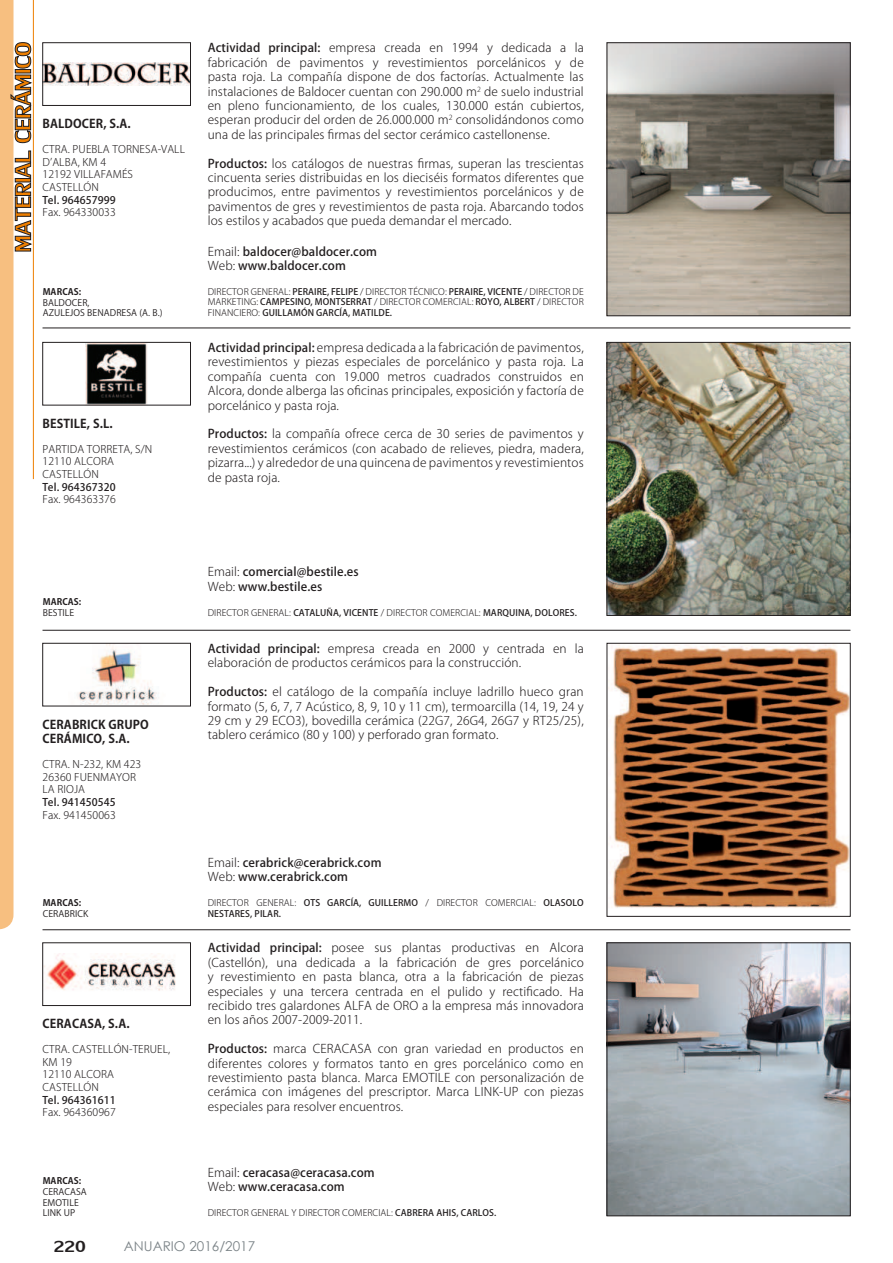
<style>
.page{position:relative;width:893px;height:1263px;background:#fff}
.page>*{position:absolute;margin:0;border:0;box-sizing:border-box;transform-origin:0 0}
.t1{font:24px "Lily UPC";color:#231f20}
.t2{font:13.5px "Century Gothic";color:#7b8387}
.t3{font:300 12px/14.4px "Koz Go Pro";letter-spacing:.01em;color:#231f20;text-align:justify}
.t4{font:500 12px/14.4px "Koz Go Pro";letter-spacing:.01em;color:#231f20}
.t5{font:700 12px/14.4px "Koz Go Pro";letter-spacing:.01em;color:#231f20}
.t6{font:300 10.5px/12.6px "Koz Go Pro";letter-spacing:.01em;color:#231f20}
.t7{font:500 10.5px "Koz Go Pro";letter-spacing:.01em;color:#231f20}
.t8{font:300 9px/10.5px "Koz Go Pro";letter-spacing:.01em;color:#231f20;text-align:justify}
.t9{font:500 9px/10.5px "Koz Go Pro";letter-spacing:.01em;color:#231f20}
.t10{font:9px/10.8px "Koz Go Pro";letter-spacing:.01em;color:#231f20}
.t11{font:700 9px "Koz Go Pro";letter-spacing:.01em;color:#231f20}
.s1{font-weight:500}
.s2{font-weight:300}
</style>
<div class="page">
<hr style="left:43px;top:328px;width:807px;height:1px;background:#231f20">
<hr style="left:43px;top:630px;width:807px;height:1px;background:#231f20">
<hr style="left:43px;top:929px;width:807px;height:1px;background:#231f20">
<img style="left:609px;top:45px;width:239px;height:269px">
<div style="left:607px;top:43px;width:243px;height:273px;border:1px solid #231f20"></div>
<img style="left:45px;top:62px;width:144px;height:24px">
<div style="left:43px;top:43px;width:148px;height:63px;border:1px solid #231f20"></div>
<img style="left:609px;top:344px;width:239px;height:270px">
<div style="left:607px;top:342px;width:243px;height:274px;border:1px solid #231f20"></div>
<img style="left:85px;top:344px;width:62px;height:59px">
<div style="left:43px;top:342px;width:148px;height:63px;border:1px solid #231f20"></div>
<img style="left:610px;top:645px;width:238px;height:263px">
<img style="left:77px;top:645px;width:80px;height:59px">
<div style="left:43px;top:643px;width:148px;height:63px;border:1px solid #231f20"></div>
<img style="left:609px;top:944px;width:239px;height:270px">
<div style="left:607px;top:942px;width:243px;height:274px;border:1px solid #231f20"></div>
<img style="left:47px;top:954px;width:129px;height:37px">
<div style="left:43px;top:942px;width:148px;height:64px;border:1px solid #231f20"></div>
<hr style="left:33px;top:0;width:1px;height:479px;background:#ee7f00">
<svg style="left:0;top:0;width:31px;height:929px"></svg>
<p class="t5" style="left:43px;top:117px;width:90px">BALDOCER, S.A.</p>
<p class="t6" style="left:43px;top:143px;width:144px">CTRA. PUEBLA TORNESA-VALL<br>D’ALBA, KM 4<br>12192 VILLAFAMÉS<br>CASTELLÓN</p>
<p class="t7" style="left:43px;top:193px;width:75px">Tel. 964657999</p>
<p class="t6" style="left:43px;top:206px;width:75px">Fax. 964330033</p>
<p class="t11" style="left:43px;top:286px;width:40px">MARCAS:</p>
<p class="t10" style="left:43px;top:297px;width:121px">BALDOCER,<br>AZULEJOS BENADRESA (A. B.)</p>
<p class="t5" style="left:43px;top:417px;width:72px">BESTILE, S.L.</p>
<p class="t6" style="left:43px;top:443px;width:111px">PARTIDA TORRETA, S/N<br>12110 ALCORA<br>CASTELLÓN</p>
<p class="t7" style="left:43px;top:480px;width:75px">Tel. 964367320</p>
<p class="t6" style="left:43px;top:493px;width:75px">Fax. 964363376</p>
<p class="t3" style="left:208px;top:41px;width:378px"><span class="s1">Actividad principal:</span> empresa creada en 1994 y dedicada a la fabricación de pavimentos y revestimientos porcelánicos y de pasta roja. La compañía dispone de dos factorías. Actualmente las instalaciones de Baldocer cuentan con 290.000 m<sup>2</sup> de suelo industrial en pleno funcionamiento, de los cuales, 130.000 están cubiertos, esperan producir del orden de 26.000.000 m<sup>2</sup> consolidándonos como una de las principales 昀椀rmas del sector cerámico castellonense.</p>
<p class="t3" style="left:208px;top:156px;width:378px"><span class="s1">Productos:</span> los catálogos de nuestras 昀椀rmas, superan las trescientas cincuenta series distribuidas en los dieciséis formatos diferentes que producimos, entre pavimentos y revestimientos porcelánicos y de pavimentos de gres y revestimientos de pasta roja. Abarcando todos los estilos y acabados que pueda demandar el mercado.</p>
<p class="t4" style="left:208px;top:245px;width:171px"><span class="s2">Email:</span> baldocer@baldocer.com<br><span class="s2">Web:</span> www.baldocer.com</p>
<p class="t8" style="left:208px;top:286px;width:378px">DIRECTOR GENERAL: <span class="s1">PERAIRE, FELIPE</span> / DIRECTOR TÉCNICO: <span class="s1">PERAIRE, VICENTE</span> / DIRECTOR DE MARKETING: <span class="s1">CAMPESINO, MONTSERRAT</span> / DIRECTOR COMERCIAL: <span class="s1">ROYO, ALBERT</span> / DIRECTOR FINANCIERO: <span class="s1">GUILLAMÓN GARCÍA, MATILDE.</span></p>
<p class="t3" style="left:208px;top:340px;width:378px"><span class="s1">Actividad principal:</span> empresa dedicada a la fabricación de pavimentos, revestimientos y piezas especiales de porcelánico y pasta roja. La compañía cuenta con 19.000 metros cuadrados construidos en Alcora, donde alberga las o昀椀cinas principales, exposición y factoría de porcelánico y pasta roja.</p>
<p class="t3" style="left:208px;top:427px;width:378px"><span class="s1">Productos:</span> la compañía ofrece cerca de 30 series de pavimentos y revestimientos cerámicos (con acabado de relieves, piedra, madera, pizarra...) y alrededor de una quincena de pavimentos y revestimientos de pasta roja.</p>
<p class="t11" style="left:43px;top:596px;width:40px">MARCAS:</p>
<p class="t10" style="left:43px;top:607px;width:33px">BESTILE</p>
<p class="t5" style="left:43px;top:718px;width:108px">CERABRICK GRUPO<br>CERÁMICO, S.A.</p>
<p class="t6" style="left:43px;top:758px;width:100px">CTRA. N-232, KM 423<br>26360 FUENMAYOR<br>LA RIOJA</p>
<p class="t7" style="left:43px;top:795px;width:75px">Tel. 941450545</p>
<p class="t6" style="left:43px;top:808px;width:75px">Fax. 941450063</p>
<p class="t11" style="left:43px;top:897px;width:40px">MARCAS:</p>
<p class="t10" style="left:43px;top:908px;width:47px">CERABRICK</p>
<p class="t5" style="left:43px;top:1017px;width:89px">CERACASA, S.A.</p>
<p class="t6" style="left:43px;top:1043px;width:129px">CTRA. CASTELLÓN-TERUEL,<br>KM 19<br>12110 ALCORA<br>CASTELLÓN</p>
<p class="t7" style="left:43px;top:1093px;width:75px">Tel. 964361611</p>
<p class="t6" style="left:43px;top:1106px;width:75px">Fax. 964360967</p>
<p class="t11" style="left:43px;top:1175px;width:40px">MARCAS:</p>
<p class="t10" style="left:43px;top:1186px;width:46px">CERACASA<br>EMOTILE<br>LINK UP</p>
<p class="t4" style="left:208px;top:565px;width:152px"><span class="s2">Email:</span> comercial@bestile.es<br><span class="s2">Web:</span> www.bestile.es</p>
<p class="t8" style="left:208px;top:607px;width:371px">DIRECTOR GENERAL: <span class="s1">CATALUÑA, VICENTE</span> / DIRECTOR COMERCIAL: <span class="s1">MARQUINA, DOLORES.</span></p>
<p class="t3" style="left:208px;top:641px;width:378px"><span class="s1">Actividad principal:</span> empresa creada en 2000 y centrada en la elaboración de productos cerámicos para la construcción.</p>
<p class="t3" style="left:208px;top:685px;width:378px"><span class="s1">Productos:</span> el catálogo de la compañía incluye ladrillo hueco gran formato (5, 6, 7, 7 Acústico, 8, 9, 10 y 11 cm), termoarcilla (14, 19, 24 y 29 cm y 29 ECO3), bovedilla cerámica (22G7, 26G4, 26G7 y RT25/25), tablero cerámico (80 y 100) y perforado gran formato.</p>
<p class="t4" style="left:208px;top:856px;width:175px"><span class="s2">Email:</span> cerabrick@cerabrick.com<br><span class="s2">Web:</span> www.cerabrick.com</p>
<p class="t9" style="left:208px;top:898px;width:378px"><span class="s2">DIRECTOR GENERAL:</span> OTS GARCÍA, GUILLERMO <span class="s2">/ DIRECTOR COMERCIAL:</span> OLASOLO<br>NESTARES, PILAR.</p>
<p class="t3" style="left:208px;top:941px;width:378px"><span class="s1">Actividad principal:</span> posee sus plantas productivas en Alcora (Castellón), una dedicada a la fabricación de gres porcelánico y revestimiento en pasta blanca, otra a la fabricación de piezas especiales y una tercera centrada en el pulido y recti昀椀cado. Ha recibido tres galardones ALFA de ORO a la empresa más innovadora en los años 2007-2009-2011.</p>
<p class="t3" style="left:208px;top:1042px;width:378px"><span class="s1">Productos:</span> marca CERACASA con gran variedad en productos en diferentes colores y formatos tanto en gres porcelánico como en revestimiento pasta blanca. Marca EMOTILE con personalización de cerámica con imágenes del prescriptor. Marca LINK-UP con piezas especiales para resolver encuentros.</p>
<p class="t4" style="left:208px;top:1166px;width:168px"><span class="s2">Email:</span> ceracasa@ceracasa.com<br><span class="s2">Web:</span> www.ceracasa.com</p>
<p class="t8" style="left:208px;top:1207px;width:290px">DIRECTOR GENERAL Y DIRECTOR COMERCIAL: <span class="s1">CABRERA AHIS, CARLOS.</span></p>
<h1 class="t1" style="left:54px;top:1229px;width:34px">220</h1>
<p class="t2" style="left:124px;top:1241px;width:133px">ANUARIO 2016/2017</p>
</div>
